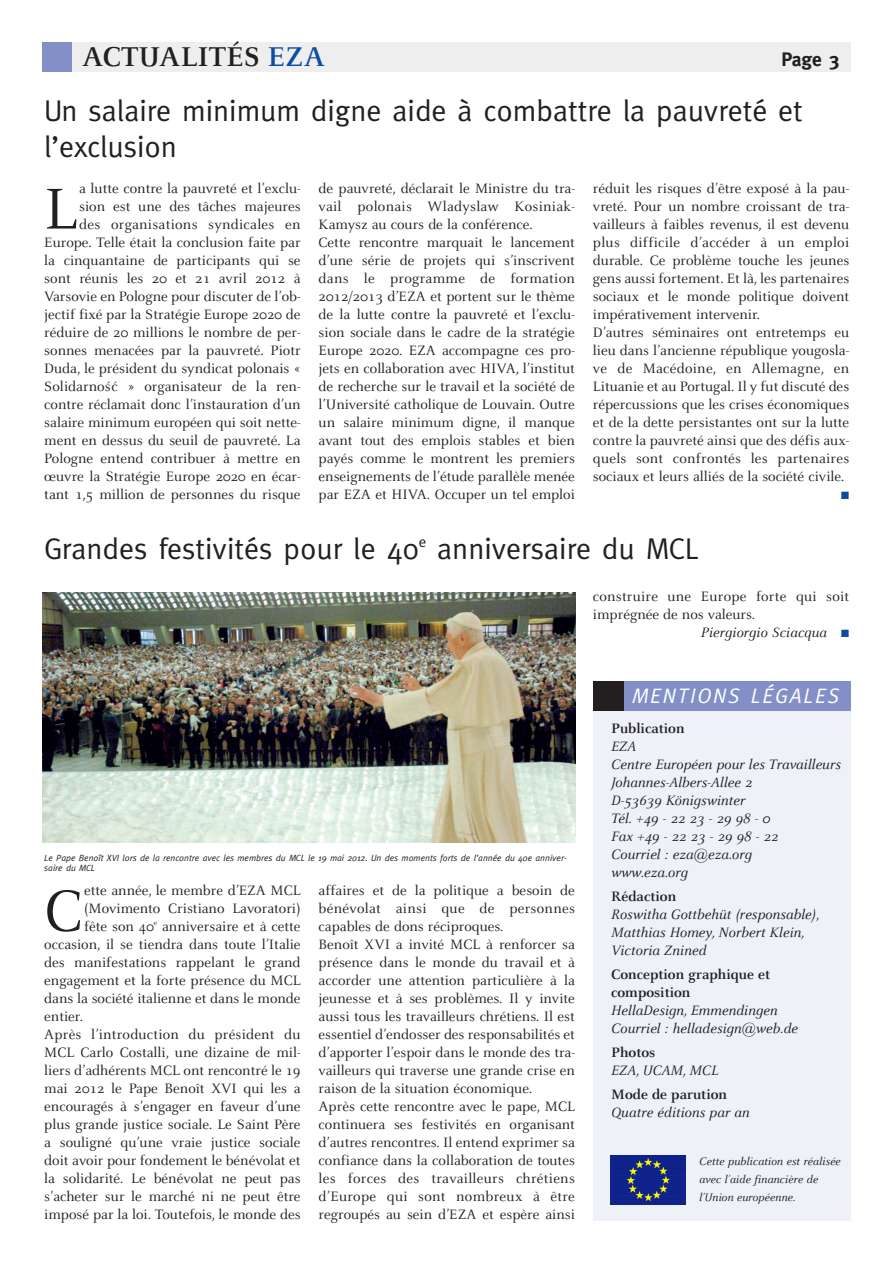
<style>
.page{position:relative;width:893px;height:1263px;background:#fff}
.page>*{position:absolute;margin:0;border:0;box-sizing:border-box;transform-origin:0 0}
.t1{font:63.45px "Celeste";color:#231f20}
.t2{font:30px/36px "Meta";color:#231f20}
.t3{font:700 30px "Celeste";color:#231f20}
.t4{font:italic 21px "Meta";letter-spacing:.085em;color:#fff}
.t5{font:700 19.5px "Meta";color:#231f20}
.t6{font:15px/18px "Celeste";color:#231f20}
.t7{font:italic 15px/18px "Celeste";color:#231f20}
.t8{font:700 15px/18px "Celeste";color:#231f20}
.t9{font:italic 12px/18px "Celeste";color:#231f20}
.t10{font:10.5px "Zapf Dingbats";color:#0d4da1}
.t11{font:italic 9px/9.9px "Meta";color:#231f20}
.s1{color:#0d4da1}
</style>
<div class="page">
<div style="left:43px;top:43px;width:807px;height:29px;background:#eeeeef"></div>
<div style="left:43px;top:43px;width:29px;height:29px;background:#838fc7"></div>
<img style="left:43px;top:592px;width:532px;height:250px">
<div style="left:593px;top:683px;width:257px;height:537px;background:#eff1f8"></div>
<div style="left:593px;top:682px;width:257px;height:29px;background:#838fc7"></div>
<div style="left:593px;top:682px;width:30px;height:29px;background:#231f20"></div>
<img style="left:610px;top:1156px;width:76px;height:48px">
<h2 class="t3" style="left:82px;top:38px;width:244px">ACTUALITÉS <span class="s1">EZA</span></h2>
<h3 class="t5" style="left:781px;top:48px;width:60px">Page 3</h3>
<h2 class="t2" style="left:44px;top:92px;width:760px">Un salaire minimum digne aide à combattre la pauvreté et l’exclusion</h2>
<p class="t6" style="left:44px;top:178px;width:258px;text-align:right">a lutte contre la pauvreté et l’exclu-<br>sion est une des tâches majeures<br>des organisations syndicales en Europe. Telle était la conclusion faite par la cinquantaine de participants qui se sont réunis les 20 et 21 avril 2012 à Varsovie en Pologne pour discuter de l’ob&shy;jectif fixé par la Stratégie Europe 2020 de réduire de 20 millions le nombre de per&shy;sonnes menacées par la pauvreté. Piotr Duda, le président du syndicat polonais « Solidarnos´c´ » organisateur de la ren&shy;contre réclamait donc l’instauration d’un salaire minimum européen qui soit nette&shy;ment en dessus du seuil de pauvreté. La Pologne entend contribuer à mettre en œuvre la Stratégie Europe 2020 en écar&shy;tant 1,5 million de personnes du risque</p>
<p class="t6" style="left:319px;top:178px;width:258px">de pauvreté, déclarait le Ministre du tra&shy;vail polonais Wladyslaw Kosiniak-Kamysz au cours de la conférence.<br>Cette rencontre marquait le lancement d’une série de projets qui s’inscrivent dans le programme de formation 2012/2013 d’EZA et portent sur le thème de la lutte contre la pauvreté et l’exclu&shy;sion sociale dans le cadre de la stratégie Europe 2020. EZA accompagne ces pro&shy;jets en collaboration avec HIVA, l’institut de recherche sur le travail et la société de l’Université catholique de Louvain. Outre un salaire minimum digne, il manque avant tout des emplois stables et bien payés comme le montrent les premiers enseignements de l’étude parallèle menée par EZA et HIVA. Occuper un tel emploi</p>
<p class="t6" style="left:593px;top:178px;width:258px">réduit les risques d’être exposé à la pau&shy;vreté. Pour un nombre croissant de tra&shy;vailleurs à faibles revenus, il est devenu plus difficile d’accéder à un emploi durable. Ce problème touche les jeunes gens aussi fortement. Et là, les partenaires sociaux et le monde politique doivent impérativement intervenir.<br>D’autres séminaires ont entretemps eu lieu dans l’ancienne république yougosla&shy;ve de Macédoine, en Allemagne, en Lituanie et au Portugal. Il y fut discuté des répercussions que les crises économiques et de la dette persistantes ont sur la lutte contre la pauvreté ainsi que des défis aux&shy;quels sont confrontés les partenaires sociaux et leurs alliés de la société civile.</p>
<h1 class="t1" style="left:44px;top:170px;width:35px">L</h1>
<p class="t10" style="left:841px;top:489px;width:9px">■</p>
<h2 class="t2" style="left:44px;top:530px;width:656px">Grandes festivités pour le 40<sup>e</sup> anniversaire du MCL</h2>
<p class="t11" style="left:44px;top:853px;width:524px">Le Pape Benoît XVI lors de la rencontre avec les membres du MCL le 19 mai 2012. Un des moments forts de l’année du 40e anniver&shy;saire du MCL</p>
<h1 class="t1" style="left:44px;top:872px;width:40px">C</h1>
<p class="t6" style="left:84px;top:880px;width:218px">ette année, le membre d’EZA MCL</p>
<p class="t6" style="left:84px;top:898px;width:218px">(Movimento Cristiano Lavoratori)</p>
<p class="t6" style="left:84px;top:916px;width:218px">fête son 40<sup>e</sup> anniversaire et à cette</p>
<p class="t6" style="left:44px;top:934px;width:258px">occasion, il se tiendra dans toute l’Italie</p>
<p class="t6" style="left:44px;top:952px;width:258px">des manifestations rappelant le grand</p>
<p class="t6" style="left:44px;top:970px;width:258px">engagement et la forte présence du MCL</p>
<p class="t6" style="left:44px;top:988px;width:258px">dans la société italienne et dans le monde</p>
<p class="t6" style="left:44px;top:1006px;width:40px">entier.</p>
<p class="t6" style="left:44px;top:1024px;width:258px">Après l’introduction du président du</p>
<p class="t6" style="left:44px;top:1042px;width:258px">MCL Carlo Costalli, une dizaine de mil-</p>
<p class="t6" style="left:44px;top:1060px;width:258px">liers d’adhérents MCL ont rencontré le 19</p>
<p class="t6" style="left:44px;top:1078px;width:258px">mai 2012 le Pape Benoît XVI qui les a</p>
<p class="t6" style="left:44px;top:1096px;width:258px">encouragés à s’engager en faveur d’une</p>
<p class="t6" style="left:44px;top:1114px;width:258px">plus grande justice sociale. Le Saint Père</p>
<p class="t6" style="left:44px;top:1132px;width:258px">a souligné qu’une vraie justice sociale</p>
<p class="t6" style="left:44px;top:1150px;width:258px">doit avoir pour fondement le bénévolat et</p>
<p class="t6" style="left:44px;top:1168px;width:258px">la solidarité. Le bénévolat ne peut pas</p>
<p class="t6" style="left:44px;top:1186px;width:258px">s’acheter sur le marché ni ne peut être</p>
<p class="t6" style="left:44px;top:1204px;width:258px">imposé par la loi. Toutefois, le monde des</p>
<p class="t6" style="left:319px;top:880px;width:258px">affaires et de la politique a besoin de bénévolat ainsi que de personnes capables de dons réciproques.<br>Benoît XVI a invité MCL à renforcer sa présence dans le monde du travail et à accorder une attention particulière à la jeunesse et à ses problèmes. Il y invite aussi tous les travailleurs chrétiens. Il est essentiel d’endosser des responsabilités et d’apporter l’espoir dans le monde des tra&shy;vailleurs qui traverse une grande crise en raison de la situation économique.<br>Après cette rencontre avec le pape, MCL continuera ses festivités en organisant d’autres rencontres. Il entend exprimer sa confiance dans la collaboration de toutes les forces des travailleurs chrétiens d’Europe qui sont nombreux à être regroupés au sein d’EZA et espère ainsi</p>
<p class="t6" style="left:593px;top:586px;width:258px">construire une Europe forte qui soit</p>
<p class="t6" style="left:593px;top:604px;width:164px">imprégnée de nos valeurs.</p>
<p class="t7" style="left:701px;top:622px;width:150px">Piergiorgio Sciacqua <span class="s1">■</span></p>
<h3 class="t4" style="left:632px;top:683px;width:209px">MENTIONS LÉGALES</h3>
<p class="t8" style="left:611px;top:718px;width:75px">Publication</p>
<p class="t7" style="left:611px;top:736px;width:231px">EZA<br>Centre Européen pour les Travailleurs<br>Johannes-Albers-Allee 2<br>D-53639 Königswinter<br>Tél. +49 - 22 23 - 29 98 - 0<br>Fax +49 - 22 23 - 29 98 - 22<br>Courriel : eza@eza.org<br>www.eza.org</p>
<p class="t8" style="left:611px;top:886px;width:67px">Rédaction</p>
<p class="t7" style="left:611px;top:904px;width:209px">Roswitha Gottbehüt (responsable),<br>Matthias Homey, Norbert Klein,<br>Victoria Znined</p>
<p class="t8" style="left:611px;top:964px;width:160px">Conception graphique et composition</p>
<p class="t7" style="left:611px;top:1000px;width:188px">HellaDesign, Emmendingen<br>Courriel : helladesign@web.de</p>
<p class="t8" style="left:611px;top:1042px;width:46px">Photos</p>
<p class="t7" style="left:611px;top:1060px;width:109px">EZA, UCAM, MCL</p>
<p class="t8" style="left:611px;top:1084px;width:117px">Mode de parution</p>
<p class="t7" style="left:611px;top:1102px;width:140px">Quatre éditions par an</p>
<p class="t9" style="left:699px;top:1151px;width:143px">Cette publication est réalisée avec l’aide financière de l’Union européenne.</p>
</div>
